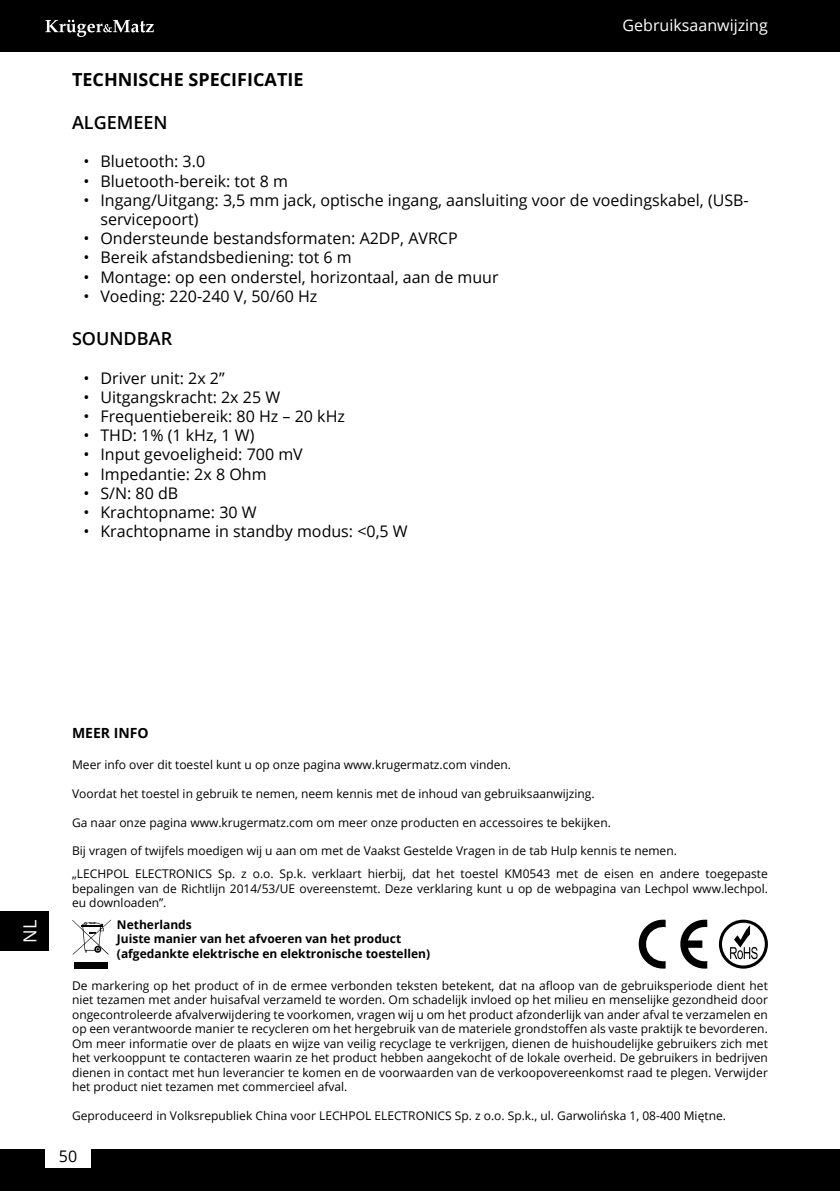
<style>
.page{position:relative;width:840px;height:1191px;background:#fff}
.page>*{position:absolute;margin:0;border:0;box-sizing:border-box;transform-origin:0 0}
.t1{font:700 18px "Open Sans";color:#000}
.t2{font:600 18px "Open Sans";color:#000}
.t3{font:18px "Open Sans";color:#fff}
.t4{font:16px/19.2px "Open Sans";color:#000}
.t5{font:16px "Open Sans";color:#fff}
.t6{font:700 14px "Open Sans";color:#000}
.t7{font:12px/14.4px "Open Sans";color:#000;text-align:justify}
.t8{font:700 12px/14.4px "Open Sans";color:#000}
</style>
<div class="page">
<hr style="left:839px;top:1149px;width:1px;height:42px;background:#000">
<div style="left:0;top:0;width:839px;height:51px;background:#000"></div>
<svg style="left:45px;top:20px;width:109px;height:17px"></svg>
<div style="left:0;top:1149px;width:839px;height:42px;background:#000"></div>
<div style="left:45px;top:1144px;width:46px;height:24px;background:#fff"></div>
<div style="left:0;top:911px;width:49px;height:40px;background:#000"></div>
<div style="left:74px;top:961px;width:34px;height:7px;background:#000"></div>
<svg style="left:72px;top:919px;width:39px;height:35px"></svg>
<svg style="left:718px;top:919px;width:49px;height:49px"></svg>
<svg style="left:638px;top:919px;width:68px;height:50px"></svg>
<h2 class="t5" style="left:622px;top:14px;width:147px">Gebruiksaanwijzing</h2>
<h1 class="t1" style="left:72px;top:67px;width:233px">TECHNISCHE SPECIFICATIE</h1>
<h1 class="t2" style="left:72px;top:110px;width:97px">ALGEMEEN</h1>
<h2 class="t4" style="left:83px;top:152px;width:123px">• Bluetooth: 3.0</h2>
<h2 class="t4" style="left:83px;top:171px;width:206px">• Bluetooth-bereik: tot 8 m</h2>
<h2 class="t4" style="left:100px;top:190px;width:649px;text-indent:-17px">• Ingang/Uitgang: 3,5 mm jack, optische ingang, aansluiting voor de voedingskabel, (USB&shy;servicepoort)</h2>
<h2 class="t4" style="left:83px;top:228px;width:375px">• Ondersteunde bestandsformaten: A2DP, AVRCP</h2>
<h2 class="t4" style="left:83px;top:248px;width:270px">• Bereik afstandsbediening: tot 6 m</h2>
<h2 class="t4" style="left:83px;top:267px;width:416px">• Montage: op een onderstel, horizontaal, aan de muur</h2>
<h2 class="t4" style="left:83px;top:286px;width:235px">• Voeding: 220-240 V, 50/60 Hz</h2>
<h1 class="t2" style="left:72px;top:326px;width:102px">SOUNDBAR</h1>
<h2 class="t4" style="left:83px;top:368px;width:143px">• Driver unit: 2x 2”</h2>
<h2 class="t4" style="left:83px;top:387px;width:198px">• Uitgangskracht: 2x 25 W</h2>
<h2 class="t4" style="left:83px;top:406px;width:263px">• Frequentiebereik: 80 Hz – 20 kHz</h2>
<h2 class="t4" style="left:83px;top:425px;width:172px">• THD: 1% (1 kHz, 1 W)</h2>
<h2 class="t4" style="left:83px;top:444px;width:221px">• Input gevoeligheid: 700 mV</h2>
<h2 class="t4" style="left:83px;top:464px;width:184px">• Impedantie: 2x 8 Ohm</h2>
<h2 class="t4" style="left:83px;top:483px;width:96px">• S/N: 80 dB</h2>
<h2 class="t4" style="left:83px;top:502px;width:175px">• Krachtopname: 30 W</h2>
<h2 class="t4" style="left:83px;top:521px;width:326px">• Krachtopname in standby modus: &lt;0,5 W</h2>
<h1 class="t3" style="left:18px;top:942px;width:24px;rotate:-90deg">NL</h1>
<p class="t6" style="left:72px;top:723px;width:78px">MEER INFO</p>
<p class="t7" style="left:72px;top:757px;width:440px">Meer info over dit toestel kunt u op onze pagina www.krugermatz.com vinden.</p>
<p class="t7" style="left:72px;top:786px;width:523px">Voordat het toestel in gebruik te nemen, neem kennis met de inhoud van gebruiksaanwijzing.</p>
<p class="t7" style="left:72px;top:814px;width:540px">Ga naar onze pagina www.krugermatz.com om meer onze producten en accessoires te bekijken.</p>
<p class="t7" style="left:72px;top:843px;width:606px">Bij vragen of twijfels moedigen wij u aan om met de Vaakst Gestelde Vragen in de tab Hulp kennis te nemen.</p>
<p class="t7" style="left:72px;top:866px;width:697px">„LECHPOL ELECTRONICS Sp. z o.o. Sp.k. verklaart hierbij, dat het toestel KM0543 met de eisen en andere toegepaste bepalingen van de Richtlijn 2014/53/UE overeenstemt. Deze verklaring kunt u op de webpagina van Lechpol www.lechpol. eu downloaden”.</p>
<p class="t8" style="left:117px;top:917px;width:314px">Netherlands<br>Juiste manier van het afvoeren van het product (afgedankte elektrische en elektronische toestellen)</p>
<p class="t7" style="left:72px;top:978px;width:697px">De markering op het product of in de ermee verbonden teksten betekent, dat na afloop van de gebruiksperiode dient het niet tezamen met ander huisafval verzameld te worden. Om schadelijk invloed op het milieu en menselijke gezondheid door ongecontroleerde afvalverwijdering te voorkomen, vragen wij u om het product afzonderlijk van ander afval te verzamelen en op een verantwoorde manier te recycleren om het hergebruik van de materiele grondstoffen als vaste praktijk te bevorderen.<br>Om meer informatie over de plaats en wijze van veilig recyclage te verkrijgen, dienen de huishoudelijke gebruikers zich met het verkooppunt te contacteren waarin ze het product hebben aangekocht of de lokale overheid. De gebruikers in bedrijven dienen in contact met hun leverancier te komen en de voorwaarden van de verkoopovereenkomst raad te plegen. Verwijder het product niet tezamen met commercieel afval.</p>
<p class="t7" style="left:72px;top:1107px;width:655px">Geproduceerd in Volksrepubliek China voor LECHPOL ELECTRONICS Sp. z o.o. Sp.k., ul. Garwolińska 1, 08-400 Miętne.</p>
<h2 class="t4" style="left:59px;top:1146px;width:20px">50</h2>
</div>
